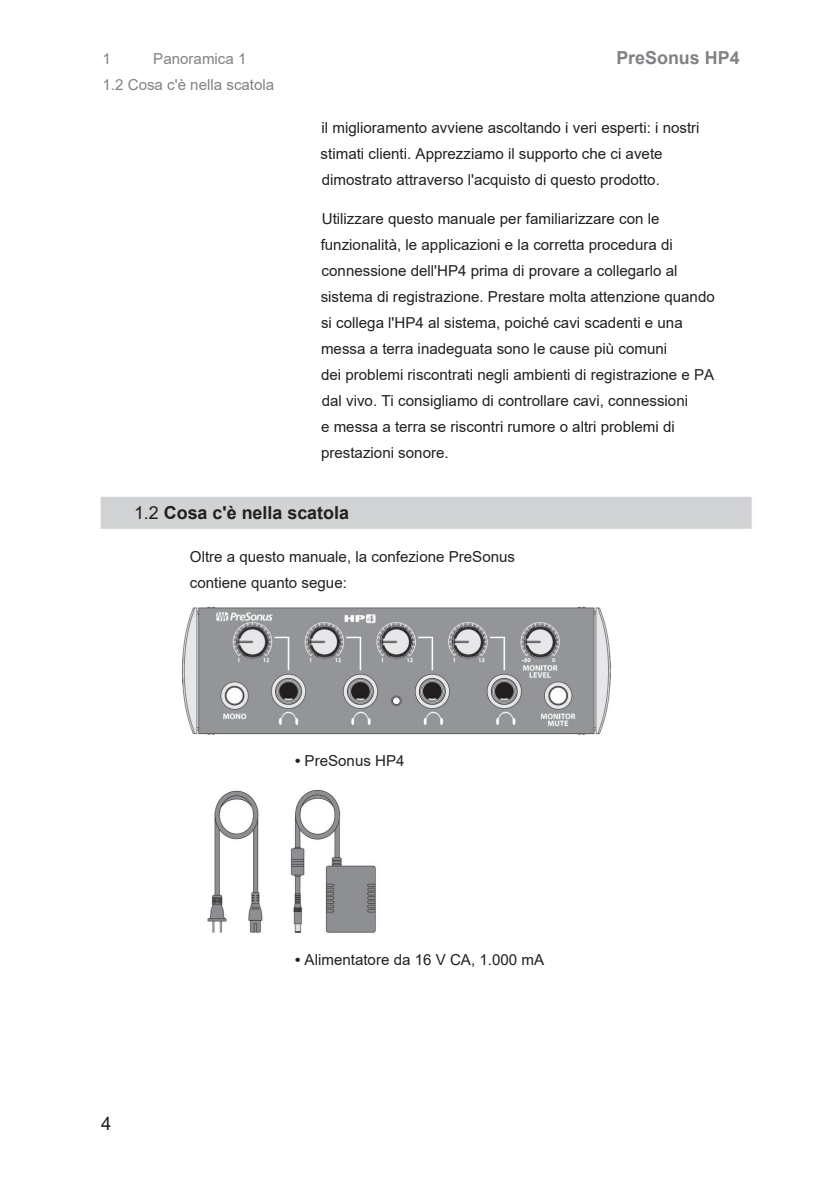
<style>
.page{position:relative;width:838px;height:1190px;background:#fff}
.page>*{position:absolute;margin:0;border:0;box-sizing:border-box;transform-origin:0 0}
.t1{font:18.4px "Arial";color:#231f20}
.t2{font:700 17.8px "Arial";color:#231f20}
.t3{font:700 17.8px "Arial";color:#808285}
.t4{font:15.2px/26px "Arial";color:#231f20}
.t5{font:15.2px "Arial";color:#808285}
.s1{font-weight:400}
.s2{font-weight:700}
</style>
<div class="page">
<img style="left:100px;top:496px;width:652px;height:437px">
<p class="t5" style="left:103px;top:48px;width:10px">1</p>
<p class="t5" style="left:153px;top:49px;width:95px">Panoramica 1</p>
<p class="t5" style="left:103px;top:75px;width:173px">1.2 Cosa c'è nella scatola</p>
<p class="t3" style="left:616px;top:45px;width:125px">PreSonus HP4</p>
<p class="t4" style="left:321px;top:115px;width:381px">il miglioramento avviene ascoltando i veri esperti: i nostri stimati clienti. Apprezziamo il supporto che ci avete dimostrato attraverso l'acquisto di questo prodotto.</p>
<p class="t4" style="left:321px;top:206px;width:396px">Utilizzare questo manuale per familiarizzare con le funzionalità, le applicazioni e la corretta procedura di connessione dell'HP4 prima di provare a collegarlo al sistema di registrazione. Prestare molta attenzione quando si collega l'HP4 al sistema, poiché cavi scadenti e una messa a terra inadeguata sono le cause più comuni<br>dei problemi riscontrati negli ambienti di registrazione e PA dal vivo. Ti consigliamo di controllare cavi, connessioni<br>e messa a terra se riscontri rumore o altri problemi di prestazioni sonore.</p>
<p class="t2" style="left:134px;top:500px;width:217px"><span class="s1">1.2</span> Cosa c'è nella scatola</p>
<p class="t4" style="left:190px;top:544px;width:327px">Oltre a questo manuale, la confezione PreSonus contiene quanto segue:</p>
<p class="t4" style="left:295px;top:748px;width:111px"><span class="s2">•</span> PreSonus HP4</p>
<p class="t1" style="left:101px;top:1111px;width:12px">4</p>
<p class="t4" style="left:295px;top:946px;width:251px"><span class="s2">•</span> Alimentatore da 16 V CA, 1.000 mA</p>
</div>
